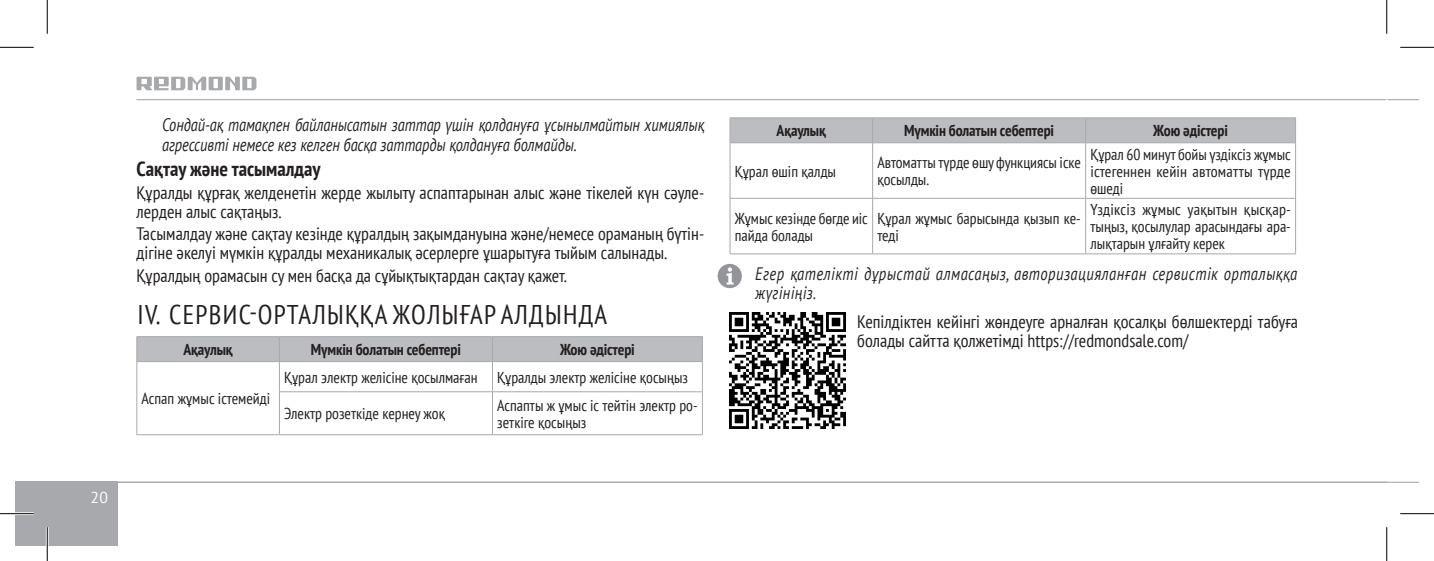
<style>
.page{position:relative;width:1434px;height:561px;background:#fff}
.page>*{position:absolute;margin:0;border:0;box-sizing:border-box;transform-origin:0 0}
.t1{font:condensed 27px "PT Sans";letter-spacing:.05em;color:#231f20}
.Heading_2{font:700 condensed 20.25px "PT Sans";color:#231f20}
.t2{font:condensed 18px/19.1px "PT Sans";color:#231f20}
.Footnote_1{font:italic 18px/19.1px "PT Sans";letter-spacing:-.005em;color:#231f20;scale:.8 1}
.Footnote_1-2{font:italic 18px/19.1px "PT Sans";letter-spacing:.03em;color:#231f20;scale:.81 1}
.Plain_Text{font:condensed 15.75px/16.9px "PT Sans";color:#231f20}
.Plain_Text_Header{font:700 condensed 15.75px "PT Sans";letter-spacing:-.01em;color:#231f20}
.t3{font:15.75px "PT Sans";color:#fff}
</style>
<div class="page">
<svg style="left:137px;top:77px;width:119px;height:13px"></svg>
<div style="left:15px;top:481px;width:102px;height:64px;background:#a8a9ad"></div>
<hr style="left:1387px;top:99px;width:32px;height:1px;background:#a8a9ad">
<hr style="left:137px;top:99px;width:1249px;height:1px;background:#a8a9ad">
<hr style="left:1387px;top:481px;width:32px;height:1px;background:#a8a9ad">
<hr style="left:117px;top:481px;width:1270px;height:1px;background:#a8a9ad">
<div style="left:136px;top:336px;width:567px;height:25px;background:#bcbdc0"></div>
<hr style="left:137px;top:361px;width:142px;height:1px;background:#a8a9ad">
<hr style="left:136px;top:361px;width:1px;height:30px;background:#a8a9ad">
<hr style="left:136px;top:391px;width:1px;height:43px;background:#a8a9ad">
<hr style="left:279px;top:361px;width:213px;height:1px;background:#a8a9ad">
<hr style="left:279px;top:361px;width:1px;height:30px;background:#a8a9ad">
<hr style="left:492px;top:361px;width:211px;height:1px;background:#a8a9ad">
<hr style="left:492px;top:361px;width:1px;height:30px;background:#a8a9ad">
<hr style="left:702px;top:361px;width:1px;height:30px;background:#a8a9ad">
<hr style="left:279px;top:391px;width:213px;height:1px;background:#a8a9ad">
<hr style="left:279px;top:391px;width:1px;height:43px;background:#a8a9ad">
<hr style="left:492px;top:391px;width:211px;height:1px;background:#a8a9ad">
<hr style="left:492px;top:391px;width:1px;height:43px;background:#a8a9ad">
<hr style="left:702px;top:391px;width:1px;height:43px;background:#a8a9ad">
<hr style="left:137px;top:434px;width:142px;height:1px;background:#a8a9ad">
<hr style="left:279px;top:434px;width:213px;height:1px;background:#a8a9ad">
<hr style="left:492px;top:434px;width:211px;height:1px;background:#a8a9ad">
<hr style="left:730px;top:117px;width:143px;height:1px;background:#a8a9ad">
<hr style="left:873px;top:117px;width:213px;height:1px;background:#a8a9ad">
<hr style="left:1086px;top:117px;width:210px;height:1px;background:#a8a9ad">
<div style="left:730px;top:118px;width:566px;height:24px;background:#bcbdc0"></div>
<hr style="left:730px;top:142px;width:143px;height:1px;background:#a8a9ad">
<hr style="left:873px;top:142px;width:213px;height:1px;background:#a8a9ad">
<hr style="left:1086px;top:142px;width:210px;height:1px;background:#a8a9ad">
<hr style="left:730px;top:143px;width:1px;height:55px;background:#a8a9ad">
<hr style="left:872px;top:143px;width:1px;height:55px;background:#a8a9ad">
<hr style="left:1085px;top:143px;width:1px;height:55px;background:#a8a9ad">
<hr style="left:1295px;top:143px;width:1px;height:55px;background:#a8a9ad">
<hr style="left:730px;top:198px;width:143px;height:1px;background:#a8a9ad">
<hr style="left:730px;top:198px;width:1px;height:55px;background:#a8a9ad">
<hr style="left:873px;top:198px;width:213px;height:1px;background:#a8a9ad">
<hr style="left:872px;top:198px;width:1px;height:55px;background:#a8a9ad">
<hr style="left:1086px;top:198px;width:210px;height:1px;background:#a8a9ad">
<hr style="left:1085px;top:198px;width:1px;height:55px;background:#a8a9ad">
<hr style="left:1295px;top:198px;width:1px;height:55px;background:#a8a9ad">
<hr style="left:730px;top:253px;width:143px;height:1px;background:#a8a9ad">
<hr style="left:873px;top:253px;width:213px;height:1px;background:#a8a9ad">
<hr style="left:1086px;top:253px;width:210px;height:1px;background:#a8a9ad">
<svg style="left:718px;top:263px;width:24px;height:25px"></svg>
<img style="left:730px;top:312px;width:116px;height:116px">
<hr style="left:0;top:511px;width:34px;height:3px;background:#fff">
<hr style="left:46px;top:526px;width:3px;height:34px;background:#fff">
<hr style="left:0;top:47px;width:34px;height:1px;background:#000">
<hr style="left:1400px;top:47px;width:34px;height:1px;background:#000">
<hr style="left:0;top:512px;width:34px;height:1px;background:#000">
<hr style="left:1400px;top:512px;width:34px;height:1px;background:#000">
<hr style="left:47px;top:0;width:1px;height:34px;background:#000">
<hr style="left:47px;top:526px;width:1px;height:34px;background:#000">
<hr style="left:1386px;top:0;width:1px;height:34px;background:#000">
<hr style="left:1386px;top:526px;width:1px;height:34px;background:#000">
<p class="t3" style="left:91px;top:486px;width:19px">20</p>
<p class="Footnote_1" style="left:162px;top:115px;width:679px">Сондай-ақ тамақпен байланысатын заттар үшін қолдануға ұсынылмайтын химиялық агрессивті немесе кез келген басқа заттарды қолдануға болмайды.</p>
<p class="Heading_2" style="left:137px;top:155px;width:186px">Сақтау және тасымалдау</p>
<p class="t2" style="left:137px;top:182px;width:569px">Құралды құрғақ желденетін жерде жылыту аспаптарынан алыс және тікелей күн сәуле&shy;лерден алыс сақтаңыз.</p>
<p class="t2" style="left:137px;top:223px;width:569px">Тасымалдау және сақтау кезінде құралдың зақымдануына және/немесе ораманың бүтін&shy;дігіне әкелуі мүмкін құралды механикалық әсерлерге ұшарытуға тыйым салынады.</p>
<p class="t2" style="left:137px;top:265px;width:432px">Құралдың орамасын су мен басқа да сұйықтықтардан сақтау қажет.</p>
<p class="t1" style="left:138px;top:296px;width:471px">IV. СЕРВИС-ОРТАЛЫҚҚА ЖОЛЫҒАР АЛДЫНДА</p>
<p class="Plain_Text_Header" style="left:183px;top:339px;width:51px">Ақаулық</p>
<p class="Plain_Text_Header" style="left:311px;top:339px;width:151px">Мүмкін болатын себептері</p>
<p class="Plain_Text_Header" style="left:560px;top:339px;width:76px">Жою әдістері</p>
<p class="Plain_Text" style="left:142px;top:389px;width:130px">Аспап жұмыс істемейді</p>
<p class="Plain_Text" style="left:284px;top:368px;width:195px">Құрал электр желісіне қосылмаған</p>
<p class="Plain_Text" style="left:497px;top:368px;width:192px">Құралды электр желісіне қосыңыз</p>
<p class="Plain_Text" style="left:284px;top:404px;width:163px">Электр розеткіде кернеу жоқ</p>
<p class="Plain_Text" style="left:497px;top:396px;width:202px">Аспапты ж ұмыс іс тейтін электр ро&shy;зеткіге қосыңыз</p>
<p class="Plain_Text_Header" style="left:777px;top:120px;width:51px">Ақаулық</p>
<p class="Plain_Text_Header" style="left:904px;top:120px;width:151px">Мүмкін болатын себептері</p>
<p class="Plain_Text_Header" style="left:1153px;top:120px;width:76px">Жою әдістері</p>
<p class="Plain_Text" style="left:735px;top:162px;width:103px">Құрал өшіп қалды</p>
<p class="Plain_Text" style="left:877px;top:154px;width:205px">Автоматты түрде өшу функциясы іске қосылды.</p>
<p class="Plain_Text" style="left:1090px;top:145px;width:202px;text-align:justify">Құрал 60 минут бойы үздіксіз жұмыс істегеннен кейін автоматты түрде өшеді</p>
<p class="Plain_Text" style="left:735px;top:209px;width:134px">Жұмыс кезінде бөгде иіс пайда болады</p>
<p class="Plain_Text" style="left:877px;top:209px;width:205px">Құрал жұмыс барысында қызып ке&shy;теді</p>
<p class="Plain_Text" style="left:1090px;top:201px;width:202px;text-align:justify">Үздіксіз жұмыс уақытын қысқар&shy;тыңыз, қосылулар арасындағы ара&shy;лықтарын ұлғайту керек</p>
<p class="Footnote_1-2" style="left:755px;top:263px;width:671px">Егер қателікті дұрыстай алмасаңыз, авторизацияланған сервистік орталыққа жүгініңіз.</p>
<p class="t2" style="left:857px;top:311px;width:442px">Кепілдіктен кейінгі жөндеуге арналған қосалқы бөлшектерді табуға болады сайтта қолжетімді https://redmondsale.com/</p>
</div>
